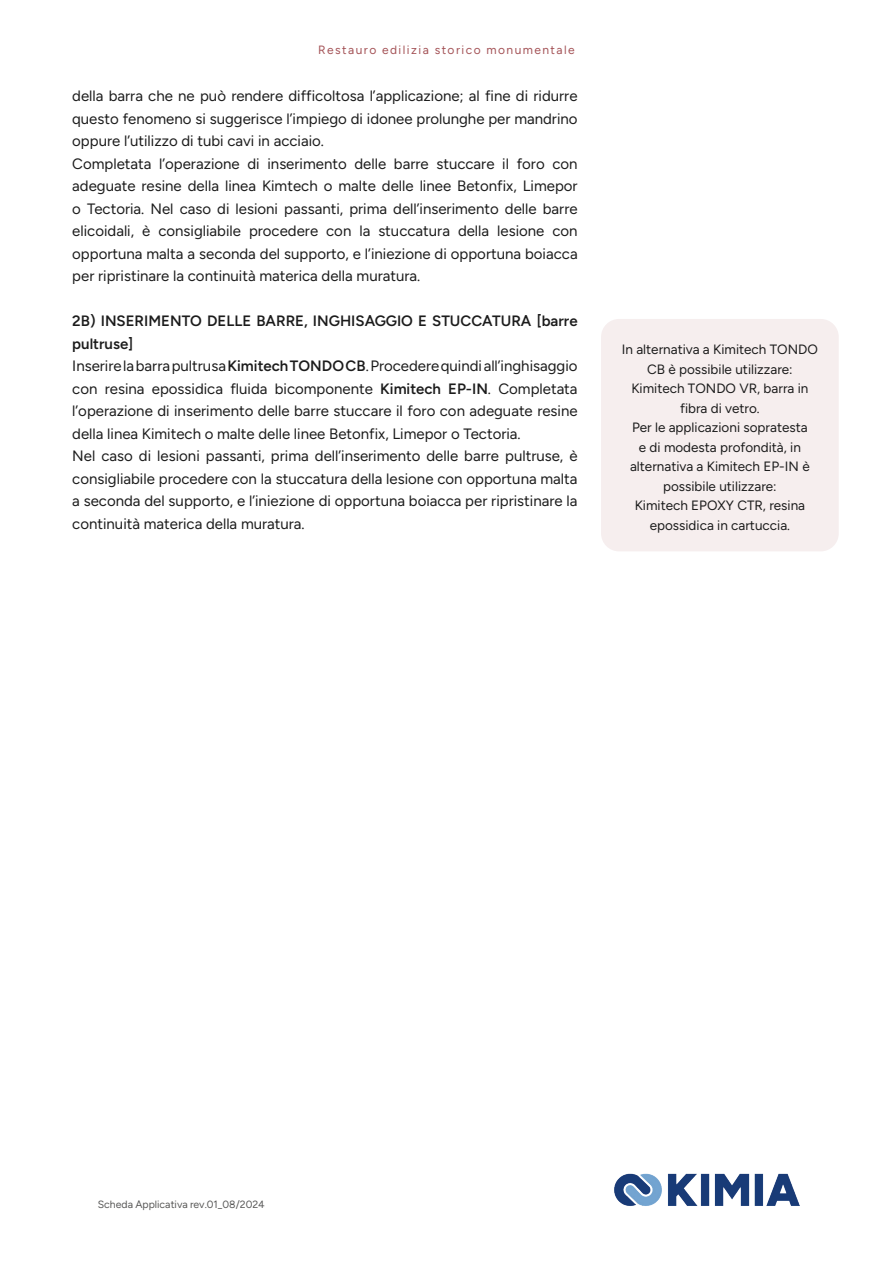
<style>
.page{position:relative;width:893px;height:1263px;background:#fff}
.page>*{position:absolute;margin:0;border:0;box-sizing:border-box;transform-origin:0 0}
.Corpo_del_testo_principale_e_barra_later{font:15px/22.5px "Figtree";color:#1c1c1c;text-align:justify}
.Corpo_del_testo_principale_e_barra_later-2{font:600 15px/22.5px "Figtree";color:#1c1c1c}
.Corpo_del_testo_principale_e_barra_later-3{font:13.5px/19.5px "Figtree";color:#1c1c1c;text-align:center}
.t1{font:12px "Figtree";letter-spacing:.12em;color:#a45357}
.t2{font:10.5px "Figtree";color:#585857}
.s1{font-weight:600}
</style>
<div class="page">
<img style="left:614px;top:1173px;width:186px;height:33px">
<div style="left:601px;top:319px;width:238px;height:232px;background:#f6eeee;border-radius:18px"></div>
<p class="t1" style="left:318px;top:43px;width:258px">Restauro edilizia storico monumentale</p>
<p class="Corpo_del_testo_principale_e_barra_later" style="left:72px;top:85px;width:507px">della barra che ne può rendere difficoltosa l’applicazione; al fine di ridurre questo fenomeno si suggerisce l’impiego di idonee prolunghe per mandrino oppure l’utilizzo di tubi cavi in acciaio.</p>
<p class="Corpo_del_testo_principale_e_barra_later" style="left:72px;top:152px;width:507px">Completata l’operazione di inserimento delle barre stuccare il foro con adeguate resine della linea Kimtech o malte delle linee Betonfix, Limepor o Tectoria. Nel caso di lesioni passanti, prima dell’inserimento delle barre elicoidali, è consigliabile procedere con la stuccatura della lesione con opportuna malta a seconda del supporto, e l’iniezione di opportuna boiacca per ripristinare la continuità materica della muratura.</p>
<p class="Corpo_del_testo_principale_e_barra_later-2" style="left:72px;top:310px;width:507px">2B) INSERIMENTO DELLE BARRE, INGHISAGGIO E STUCCATURA [barre pultruse]</p>
<p class="Corpo_del_testo_principale_e_barra_later" style="left:72px;top:355px;width:507px">Inserire la barra pultrusa <span class="s1">Kimitech TONDO CB</span>. Procedere quindi all’inghisaggio con resina epossidica fluida bicomponente <span class="s1">Kimitech EP-IN</span>. Completata l’operazione di inserimento delle barre stuccare il foro con adeguate resine della linea Kimitech o malte delle linee Betonfix, Limepor o Tectoria.</p>
<p class="Corpo_del_testo_principale_e_barra_later" style="left:72px;top:445px;width:507px">Nel caso di lesioni passanti, prima dell’inserimento delle barre pultruse, è consigliabile procedere con la stuccatura della lesione con opportuna malta a seconda del supporto, e l’iniezione di opportuna boiacca per ripristinare la continuità materica della muratura.</p>
<p class="Corpo_del_testo_principale_e_barra_later-3" style="left:622px;top:340px;width:198px">In alternativa a Kimitech TONDO<br>CB è possibile utilizzare:</p>
<p class="Corpo_del_testo_principale_e_barra_later-3" style="left:631px;top:379px;width:179px">Kimitech TONDO VR, barra in fibra di vetro.</p>
<p class="Corpo_del_testo_principale_e_barra_later-3" style="left:630px;top:418px;width:181px">Per le applicazioni sopratesta e di modesta profondità, in alternativa a Kimitech EP-IN è possibile utilizzare:</p>
<p class="Corpo_del_testo_principale_e_barra_later-3" style="left:635px;top:496px;width:172px">Kimitech EPOXY CTR, resina epossidica in cartuccia.</p>
<p class="t2" style="left:98px;top:1198px;width:168px">Scheda Applicativa rev.01_08/2024</p>
</div>
